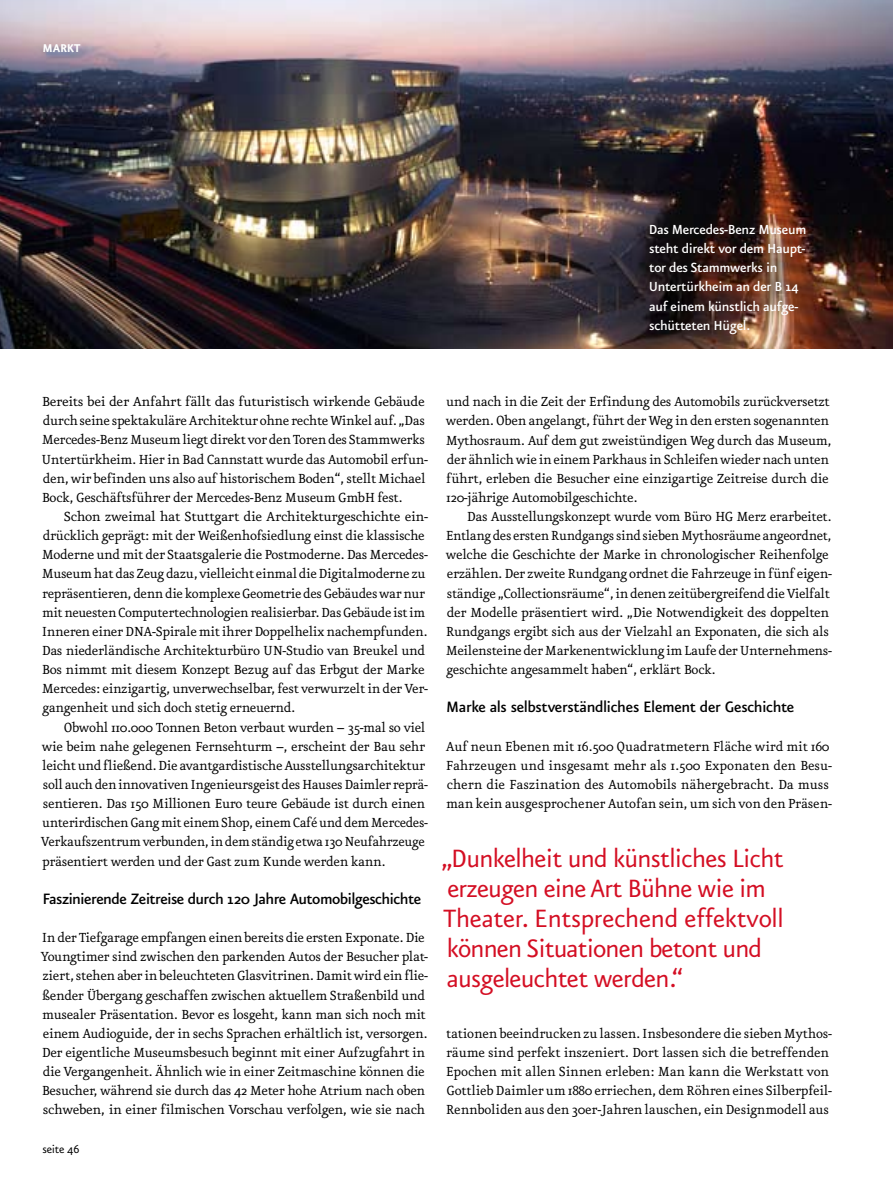
<style>
.page{position:relative;width:893px;height:1191px;background:#fff}
.page>*{position:absolute;margin:0;border:0;box-sizing:border-box;transform-origin:0 0}
.t1{font:30px/30px "Eureka Sans";letter-spacing:-.025em;color:#d40e23}
.t2{font:500 18px "Eureka Sans";letter-spacing:-.03em;color:#000}
.t3{font:15.75px/19.2px "Eureka";letter-spacing:-.025em;color:#000}
.t4{font:500 15.75px/19.2px "Eureka Sans";letter-spacing:-.02em;color:#fff}
.t5{font:13.5px "Eureka Sans";letter-spacing:-.015em;color:#000}
.t6{font:700 13.5px "Eureka Sans";letter-spacing:-.015em;color:#fff}
</style>
<div class="page">
<img style="left:0;top:0;width:893px;height:349px">
<p class="t6" style="left:43px;top:42px;width:39px">Markt</p>
<p class="t4" style="left:649px;top:220px;width:159px">Das Mercedes-Benz Museum steht direkt vor dem Haupt&shy;tor des Stammwerks in<br>Untertürkheim an der B 14 auf einem künstlich aufge&shy;schütteten Hügel.</p>
<p class="t3" style="left:42px;top:393px;width:388px">Bereits bei der Anfahrt fällt das futuristisch wirkende Gebäude durch seine spektakuläre Architektur ohne rechte Winkel auf. „Das Mercedes-Benz Museum liegt direkt vor den Toren des Stammwerks Untertürkheim. Hier in Bad Cannstatt wurde das Automobil erfun&shy;den, wir befinden uns also auf historischem Boden“, stellt Michael Bock, Geschäftsführer der Mercedes-Benz Museum GmbH fest.</p>
<p class="t3" style="left:42px;top:508px;width:388px;text-indent:22px">Schon zweimal hat Stuttgart die Architekturgeschichte ein&shy;drücklich geprägt: mit der Weißenhofsiedlung einst die klassische Moderne und mit der Staatsgalerie die Postmoderne. Das Mercedes-Museum hat das Zeug dazu, vielleicht einmal die Digitalmoderne zu repräsentieren, denn die komplexe Geometrie des Gebäudes war nur mit neuesten Computertechnologien realisierbar. Das Gebäude ist im Inneren einer DNA-Spirale mit ihrer Doppelhelix nachempfunden.<br>Das niederländische Architekturbüro UN-Studio van Breukel und Bos nimmt mit diesem Konzept Bezug auf das Erbgut der Marke Mercedes: einzigartig, unverwechselbar, fest verwurzelt in der Ver&shy;gangenheit und sich doch stetig erneuernd.</p>
<p class="t3" style="left:41px;top:718px;width:389px;text-indent:23px">Obwohl 110.000 Tonnen Beton verbaut wurden – 35-mal so viel wie beim nahe gelegenen Fernsehturm –, erscheint der Bau sehr leicht und fließend. Die avantgardistische Ausstellungsarchitektur soll auch den innovativen Ingenieursgeist des Hauses Daimler reprä&shy;sentieren. Das 150 Millionen Euro teure Gebäude ist durch einen unterirdischen Gang mit einem Shop, einem Café und dem Mercedes-Verkaufszentrum verbunden, in dem ständig etwa 130 Neufahrzeuge präsentiert werden und der Gast zum Kunde werden kann.</p>
<p class="t2" style="left:42px;top:890px;width:380px">Faszinierende Zeitreise durch 120 Jahre Automobilgeschichte</p>
<p class="t3" style="left:40px;top:929px;width:389px">In der Tiefgarage empfangen einen bereits die ersten Exponate. Die Youngtimer sind zwischen den parkenden Autos der Besucher plat&shy;ziert, stehen aber in beleuchteten Glasvitrinen. Damit wird ein flie&shy;ßender Übergang geschaffen zwischen aktuellem Straßenbild und musealer Präsentation. Bevor es losgeht, kann man sich noch mit einem Audioguide, der in sechs Sprachen erhältlich ist, versorgen.<br>Der eigentliche Museumsbesuch beginnt mit einer Aufzugfahrt in die Vergangenheit. Ähnlich wie in einer Zeitmaschine können die Besucher, während sie durch das 42 Meter hohe Atrium nach oben schweben, in einer filmischen Vorschau verfolgen, wie sie nach</p>
<p class="t5" style="left:43px;top:1142px;width:38px">seite 46</p>
<p class="t3" style="left:446px;top:393px;width:388px">und nach in die Zeit der Erfindung des Automobils zurückversetzt werden. Oben angelangt, führt der Weg in den ersten sogenannten Mythosraum. Auf dem gut zweistündigen Weg durch das Museum, der ähnlich wie in einem Parkhaus in Schleifen wieder nach unten führt, erleben die Besucher eine einzigartige Zeitreise durch die 120-jährige Automobilgeschichte.</p>
<p class="t3" style="left:446px;top:508px;width:388px;text-indent:21px">Das Ausstellungskonzept wurde vom Büro HG Merz erarbeitet.<br>Entlang des ersten Rundgangs sind sieben Mythosräume angeordnet, welche die Geschichte der Marke in chronologischer Reihenfolge erzählen. Der zweite Rundgang ordnet die Fahrzeuge in fünf eigen&shy;ständige „Collectionsräume“, in denen zeitübergreifend die Vielfalt der Modelle präsentiert wird. „Die Notwendigkeit des doppelten Rundgangs ergibt sich aus der Vielzahl an Exponaten, die sich als Meilensteine der Markenentwicklung im Laufe der Unternehmens&shy;geschichte angesammelt haben“, erklärt Bock.</p>
<p class="t2" style="left:446px;top:698px;width:350px">Marke als selbstverständliches Element der Geschichte</p>
<p class="t3" style="left:446px;top:737px;width:388px">Auf neun Ebenen mit 16.500 Quadratmetern Fläche wird mit 160<br>Fahrzeugen und insgesamt mehr als 1.500 Exponaten den Besu&shy;chern die Faszination des Automobils nähergebracht. Da muss man kein ausgesprochener Autofan sein, um sich von den Präsen-</p>
<h1 class="t1" style="left:442px;top:844px;width:343px">„Dunkelheit und künstliches Licht erzeugen eine Art Bühne wie im<br>Theater. Entsprechend effektvoll können Situationen betont und ausgeleuchtet werden.“</h1>
<p class="t3" style="left:446px;top:1024px;width:388px">tationen beeindrucken zu lassen. Insbesondere die sieben Mythos&shy;räume sind perfekt inszeniert. Dort lassen sich die betreffenden Epochen mit allen Sinnen erleben: Man kann die Werkstatt von Gottlieb Daimler um 1880 erriechen, dem Röhren eines Silberpfeil-Rennboliden aus den 30er-Jahren lauschen, ein Designmodell aus</p>
</div>
